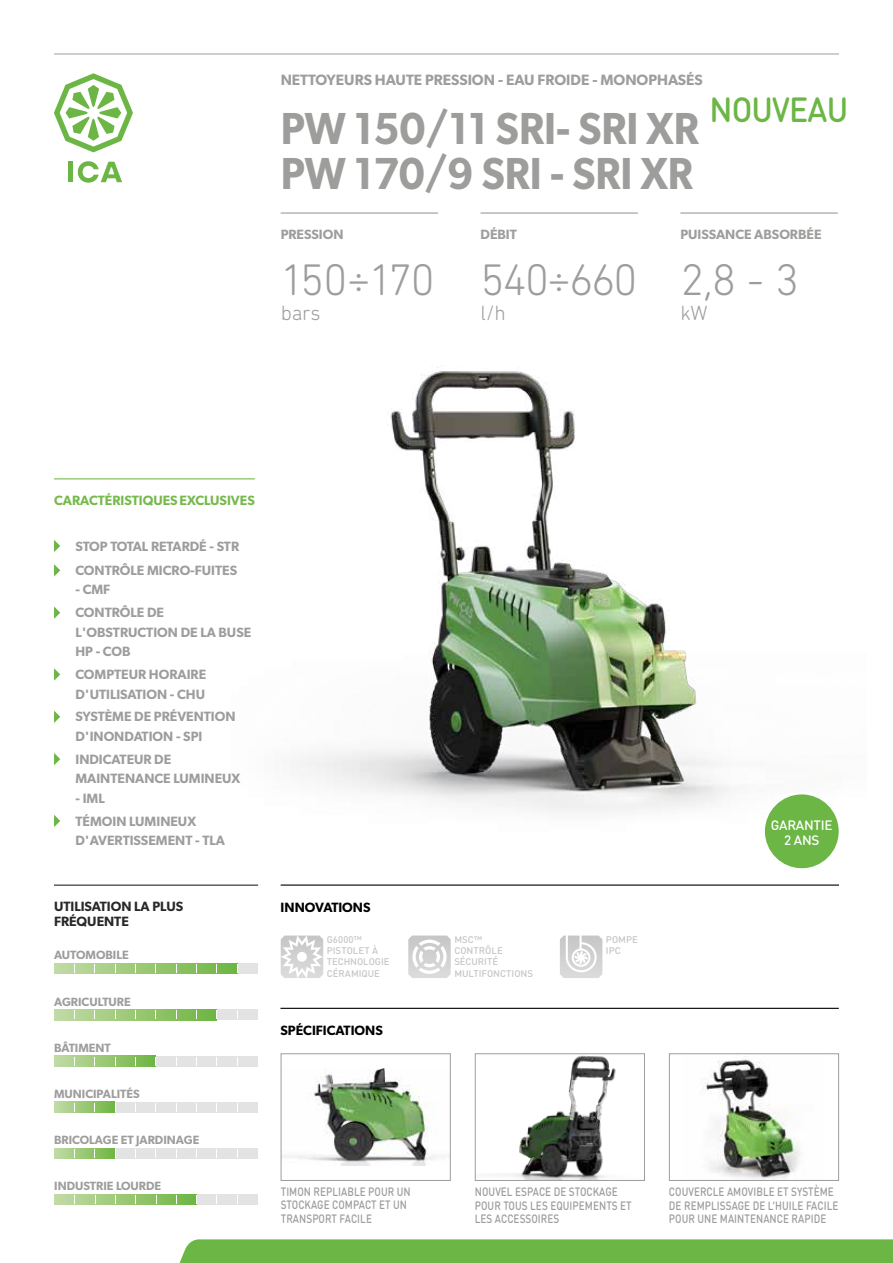
<style>
.page{position:relative;width:893px;height:1263px;background:#fff}
.page>*{position:absolute;margin:0;border:0;box-sizing:border-box;transform-origin:0 0}
.t1{font:600 45px/45px "Gibson";color:#9d9d9c;scale:.93 1}
.t2{font:300 45px "DIN Next Rounded LT Pro";letter-spacing:-.04em;color:#9d9d9c}
.t3{font:500 34.5px "DIN Round Pro";letter-spacing:-.025em;color:#6bb644;scale:.93 1}
.t4{font:300 21px "DIN Next Rounded LT Pro";letter-spacing:-.01em;color:#9d9d9c}
.t5{font:600 15px "Gibson";color:#9d9d9c}
.t6{font:600 13.5px/19.5px "Gibson";color:#9d9d9c}
.t7{font:600 13.5px "Gibson";color:#76b94d}
.t8{font:600 13.5px/15px "Gibson";color:#282827}
.t9{font:600 13.5px "Gibson";color:#000}
.t10{font:500 13.5px/15px "DIN Round Pro";letter-spacing:-.02em;color:#fff;text-align:center}
.t11{font:500 12px/13.5px "DIN Round Pro";letter-spacing:.005em;color:#9d9d9c;scale:.83 1}
.t12{font:600 12px "Gibson";color:#9d9d9c}
.t13{font:500 9.6px/11.2px "DIN Round Pro";letter-spacing:-.005em;color:#c6c6c6}
</style>
<div class="page">
<hr style="left:54px;top:54px;width:785px;height:1px;background:#9d9d9c">
<svg style="left:54px;top:73px;width:79px;height:79px"></svg>
<div style="left:68px;top:162px;width:5px;height:20px;background:#6bb644"></div>
<svg style="left:78px;top:161px;width:44px;height:22px"></svg>
<div style="left:179px;top:1239px;width:714px;height:24px;background:#6bb644"></div>
<img style="left:205px;top:365px;width:633px;height:460px">
<hr style="left:281px;top:212px;width:157px;height:2px;background:#9d9d9c">
<hr style="left:481px;top:212px;width:157px;height:2px;background:#9d9d9c">
<hr style="left:680px;top:212px;width:158px;height:2px;background:#9d9d9c">
<img style="left:490px;top:1055px;width:126px;height:124px">
<div style="left:475px;top:1053px;width:170px;height:128px;border:1px solid #9d9d9c"></div>
<img style="left:283px;top:1068px;width:154px;height:98px">
<div style="left:281px;top:1053px;width:170px;height:128px;border:1px solid #9d9d9c"></div>
<img style="left:702px;top:1059px;width:99px;height:120px">
<div style="left:669px;top:1053px;width:170px;height:128px;border:1px solid #9d9d9c"></div>
<hr style="left:54px;top:478px;width:201px;height:1px;background:#76b94d">
<svg style="left:54px;top:540px;width:6px;height:12px"></svg>
<svg style="left:54px;top:564px;width:6px;height:13px"></svg>
<svg style="left:54px;top:606px;width:6px;height:13px"></svg>
<svg style="left:54px;top:668px;width:6px;height:13px"></svg>
<svg style="left:54px;top:711px;width:6px;height:12px"></svg>
<svg style="left:54px;top:753px;width:6px;height:12px"></svg>
<svg style="left:54px;top:815px;width:6px;height:12px"></svg>
<hr style="left:281px;top:884px;width:558px;height:2px;background:#000">
<div style="left:54px;top:1102px;width:204px;height:10px;background:#e3e3e3"></div>
<svg style="left:54px;top:1102px;width:61px;height:10px"></svg>
<div style="left:54px;top:963px;width:204px;height:11px;background:#e3e3e3"></div>
<svg style="left:54px;top:963px;width:183px;height:11px;background:#9cca78"></svg>
<div style="left:54px;top:1056px;width:204px;height:10px;background:#e3e3e3"></div>
<svg style="left:54px;top:1056px;width:102px;height:10px"></svg>
<div style="left:54px;top:1009px;width:204px;height:11px;background:#e3e3e3"></div>
<svg style="left:54px;top:1009px;width:163px;height:11px;background:#9dca79"></svg>
<div style="left:54px;top:1148px;width:204px;height:11px;background:#e3e3e3"></div>
<svg style="left:54px;top:1148px;width:61px;height:11px"></svg>
<div style="left:54px;top:1194px;width:204px;height:11px;background:#e3e3e3"></div>
<svg style="left:54px;top:1194px;width:143px;height:11px;background:#9dca79"></svg>
<hr style="left:54px;top:884px;width:204px;height:2px;background:#282827">
<svg style="left:281px;top:935px;width:42px;height:43px"></svg>
<svg style="left:408px;top:935px;width:43px;height:43px"></svg>
<hr style="left:280px;top:1008px;width:559px;height:1px;background:#000">
<svg style="left:560px;top:935px;width:42px;height:43px"></svg>
<div style="left:765px;top:794px;width:74px;height:74px;background:#6bb644;border-radius:50%"></div>
<p class="t5" style="left:281px;top:71px;width:424px">NETTOYEURS HAUTE PRESSION - EAU FROIDE - MONOPHASÉS</p>
<h1 class="t1" style="left:281px;top:105px;width:451px">PW 150/11 SRI- SRI XR<br>PW 170/9 SRI - SRI XR</h1>
<h2 class="t3" style="left:709px;top:86px;width:151px">NOUVEAU</h2>
<p class="t6" style="left:281px;top:224px;width:64px">PRESSION</p>
<p class="t6" style="left:481px;top:224px;width:38px">DÉBIT</p>
<p class="t6" style="left:680px;top:224px;width:143px">PUISSANCE ABSORBÉE</p>
<h1 class="t2" style="left:281px;top:254px;width:155px">150÷170</h1>
<h3 class="t4" style="left:281px;top:301px;width:41px">bars</h3>
<h1 class="t2" style="left:481px;top:254px;width:158px">540÷660</h1>
<h3 class="t4" style="left:481px;top:301px;width:27px">l/h</h3>
<h1 class="t2" style="left:680px;top:254px;width:120px">2,8 - 3</h1>
<h3 class="t4" style="left:680px;top:301px;width:29px">kW</h3>
<p class="t7" style="left:54px;top:492px;width:202px">CARACTÉRISTIQUES EXCLUSIVES</p>
<p class="t6" style="left:75px;top:533px;width:165px;line-height:24.5px">STOP TOTAL RETARDÉ - STR<br>CONTRÔLE MICRO-FUITES</p>
<p class="t6" style="left:75px;top:578px;width:90px;line-height:22.8px">- CMF<br>CONTRÔLE DE</p>
<p class="t6" style="left:75px;top:622px;width:177px">L'OBSTRUCTION DE LA BUSE<br>HP - COB</p>
<p class="t6" style="left:75px;top:664px;width:132px">COMPTEUR HORAIRE<br>D'UTILISATION - CHU</p>
<p class="t6" style="left:75px;top:707px;width:162px">SYSTÈME DE PRÉVENTION<br>D'INONDATION - SPI</p>
<p class="t6" style="left:75px;top:749px;width:166px">INDICATEUR DE<br>MAINTENANCE LUMINEUX</p>
<p class="t6" style="left:75px;top:786px;width:122px;line-height:22.8px">- IML<br>TÉMOIN LUMINEUX</p>
<p class="t6" style="left:75px;top:830px;width:151px">D'AVERTISSEMENT - TLA</p>
<p class="t8" style="left:54px;top:899px;width:131px">UTILISATION LA PLUS<br>FRÉQUENTE</p>
<p class="t12" style="left:54px;top:948px;width:76px">AUTOMOBILE</p>
<p class="t12" style="left:54px;top:994px;width:78px">AGRICULTURE</p>
<p class="t12" style="left:54px;top:1040px;width:58px">BÂTIMENT</p>
<p class="t12" style="left:54px;top:1086px;width:87px">MUNICIPALITÉS</p>
<p class="t12" style="left:54px;top:1133px;width:147px">BRICOLAGE ET JARDINAGE</p>
<p class="t12" style="left:54px;top:1179px;width:109px">INDUSTRIE LOURDE</p>
<p class="t9" style="left:281px;top:899px;width:91px">INNOVATIONS</p>
<p class="t13" style="left:327px;top:933px;width:64px">G6000™<br>PISTOLET À<br>TECHNOLOGIE<br>CÉRAMIQUE</p>
<p class="t13" style="left:454px;top:933px;width:80px">MSC™<br>CONTRÔLE<br>SÉCURITÉ<br>MULTIFONCTIONS</p>
<p class="t9" style="left:280px;top:1022px;width:104px">SPÉCIFICATIONS</p>
<p class="t13" style="left:606px;top:933px;width:33px">POMPE<br>IPC</p>
<p class="t10" style="left:771px;top:817px;width:63px">GARANTIE<br>2 ANS</p>
<p class="t11" style="left:281px;top:1184px;width:158px">TIMON REPLIABLE POUR UN<br>STOCKAGE COMPACT ET UN<br>TRANSPORT FACILE</p>
<p class="t11" style="left:475px;top:1185px;width:191px">NOUVEL ESPACE DE STOCKAGE<br>POUR TOUS LES EQUIPEMENTS ET<br>LES ACCESSOIRES</p>
<p class="t11" style="left:669px;top:1185px;width:206px">COUVERCLE AMOVIBLE ET SYSTÈME<br>DE REMPLISSAGE DE L’HUILE FACILE<br>POUR UNE MAINTENANCE RAPIDE</p>
</div>
